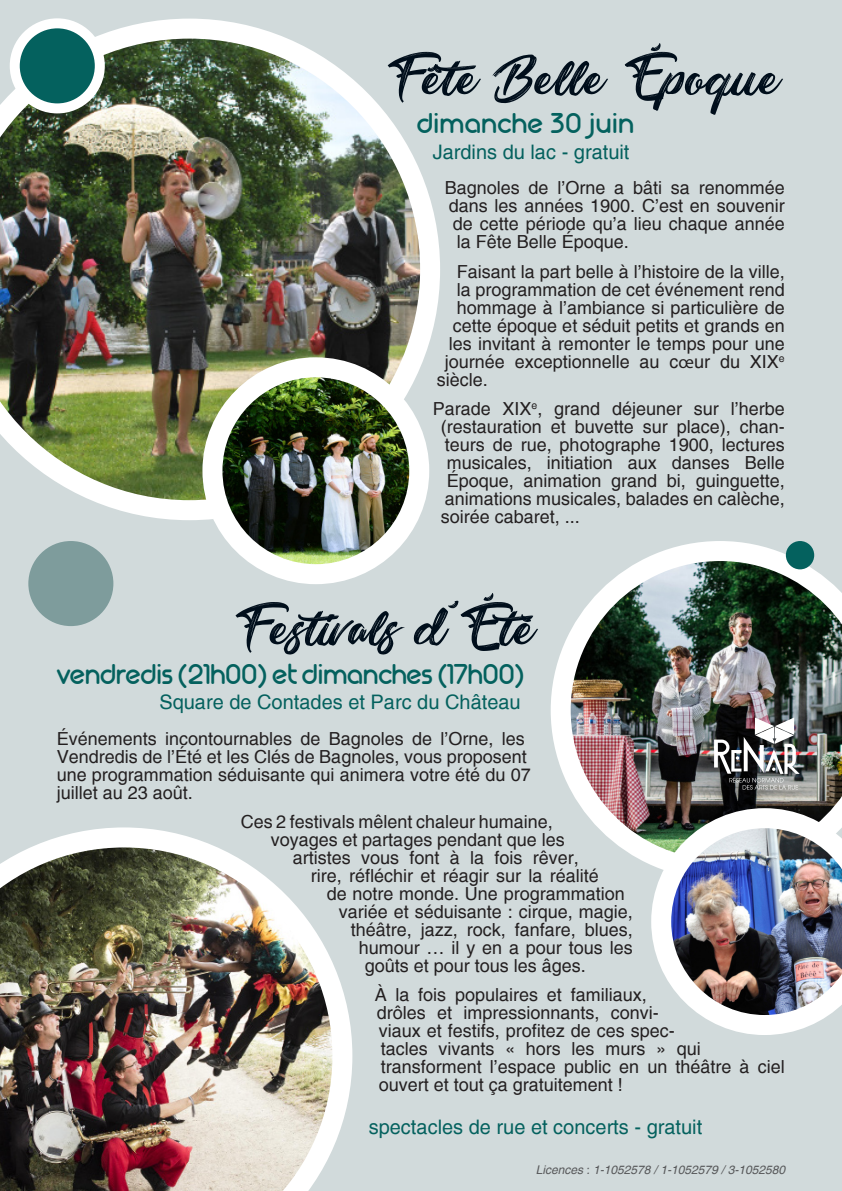
<style>
.page{position:relative;width:842px;height:1191px;background:#d1dadb}
.page>*{position:absolute;margin:0;border:0;box-sizing:border-box;transform-origin:0 0}
.t1{font:50px "Barbershop in Thailand";color:#000e1b}
.t2{font:28px "Geoma";letter-spacing:-.02em;color:#04615e}
.t3{font:28px "Geoma";color:#04615e}
.t4{font:20px "Helvetica";color:#04615e}
.t5{font:18px/18px "Helvetica";color:#231f20}
.t6{font:italic 12px "Helvetica";color:#57585a}
.s1{font-family:"Myriad Pro"}
</style>
<div class="page">
<img style="left:0;top:19px;width:440px;height:501px">
<img style="left:0;top:827px;width:352px;height:364px">
<div style="left:15px;top:23px;width:85px;height:85px;background:#04615e;border-radius:50%"></div>
<div style="left:10px;top:18px;width:95px;height:95px;border:10px solid #fff;border-radius:50%"></div>
<img style="left:212px;top:367px;width:207px;height:200px">
<div style="left:202px;top:357px;width:227px;height:227px;border:20px solid #fff;border-radius:50%"></div>
<img style="left:551px;top:541px;width:291px;height:324px">
<div style="left:28px;top:541px;width:85px;height:85px;background:#7e9c9c;border-radius:50%"></div>
<div style="left:786px;top:541px;width:28px;height:28px;background:#04615e;border-radius:50%"></div>
<img style="left:651px;top:808px;width:191px;height:227px">
<img style="left:714px;top:717px;width:86px;height:72px">
<svg style="left:651px;top:43px;width:9px;height:8px"></svg>
<svg style="left:484px;top:593px;width:9px;height:8px"></svg>
<p class="t1" style="left:387px;top:48px;width:397px">Fête Belle Epoque</p>
<p class="t3" style="left:417px;top:107px;width:219px">dimanche 30 juin</p>
<p class="t4" style="left:433px;top:140px;width:198px">Jardins du lac - gratuit</p>
<p class="t5" style="left:445px;top:180px;width:341px">Bagnoles de l’Orne a bâti sa renommée dans les années 1900. C’est en souvenir</p>
<p class="t5" style="left:453px;top:216px;width:333px">de cette période qu’a lieu chaque année la Fête Belle Époque.</p>
<p class="t5" style="left:457px;top:263px;width:329px">Faisant la part belle à l’histoire de la ville,</p>
<p class="t5" style="left:457px;top:281px;width:330px">la programmation de cet événement rend</p>
<p class="t5" style="left:457px;top:299px;width:329px">hommage à l’ambiance si particulière de</p>
<p class="t5" style="left:453px;top:317px;width:333px">cette époque et séduit petits et grands en</p>
<p class="t5" style="left:449px;top:335px;width:337px">les invitant à remonter le temps pour une</p>
<p class="t5" style="left:445px;top:353px;width:341px">journée exceptionnelle au c<span class="s1">œ</span>ur du XIX<sup>e</sup></p>
<p class="t5" style="left:437px;top:371px;width:53px">siècle.</p>
<p class="t5" style="left:433px;top:400px;width:353px">Parade XIX<sup>e</sup>, grand déjeuner sur l’herbe</p>
<p class="t5" style="left:441px;top:418px;width:345px">(restauration et buvette sur place), chan-</p>
<p class="t5" style="left:445px;top:436px;width:341px">teurs de rue, photographe 1900, lectures</p>
<p class="t5" style="left:447px;top:454px;width:339px">musicales, initiation aux danses Belle</p>
<p class="t5" style="left:447px;top:472px;width:339px">Époque, animation grand bi, guinguette,</p>
<p class="t5" style="left:445px;top:490px;width:341px">animations musicales, balades en calèche,</p>
<p class="t5" style="left:441px;top:508px;width:141px">soirée cabaret, ...</p>
<p class="t1" style="left:447px;top:558px;width:13px">,</p>
<p class="t1" style="left:234px;top:598px;width:310px">Festivals d Eté</p>
<p class="t2" style="left:57px;top:657px;width:469px">vendredis (21h00) et dimanches (17h00)</p>
<p class="t4" style="left:159px;top:690px;width:363px">Square de Contades et Parc du Château</p>
<p class="t5" style="left:57px;top:729px;width:475px">Événements incontournables de Bagnoles de l’Orne, les Vendredis de l’Été et les Clés de Bagnoles, vous proposent une programmation séduisante qui animera votre été du 07 juillet au 23 août.</p>
<p class="t5" style="left:241px;top:813px;width:314px">Ces 2 festivals mêlent chaleur humaine,</p>
<p class="t5" style="left:271px;top:831px;width:295px">voyages et partages pendant que les</p>
<p class="t5" style="left:293px;top:849px;width:287px">artistes vous font à la fois rêver,</p>
<p class="t5" style="left:311px;top:867px;width:289px">rire, réfléchir et réagir sur la réalité</p>
<p class="t5" style="left:327px;top:885px;width:299px">de notre monde. Une programmation</p>
<p class="t5" style="left:339px;top:903px;width:295px;text-align:right">variée et séduisante : cirque, magie, théâtre, jazz, rock, fanfare, blues,</p>
<p class="t5" style="left:365px;top:939px;width:269px;text-indent:-6px">humour … il y en a pour tous les goûts et pour tous les âges.</p>
<p class="t5" style="left:375px;top:986px;width:411px">À la fois populaires et familiaux,<br>drôles et impressionnants, convi-<br>viaux et festifs, profitez de ces spec-<br>tacles vivants « hors les murs » qui transforment l’espace public en un théâtre à ciel ouvert et tout ça gratuitement !</p>
<p class="t4" style="left:369px;top:1115px;width:335px">spectacles de rue et concerts - gratuit</p>
<p class="t6" style="left:536px;top:1162px;width:251px">Licences : 1-1052578 / 1-1052579 / 3-1052580</p>
</div>
